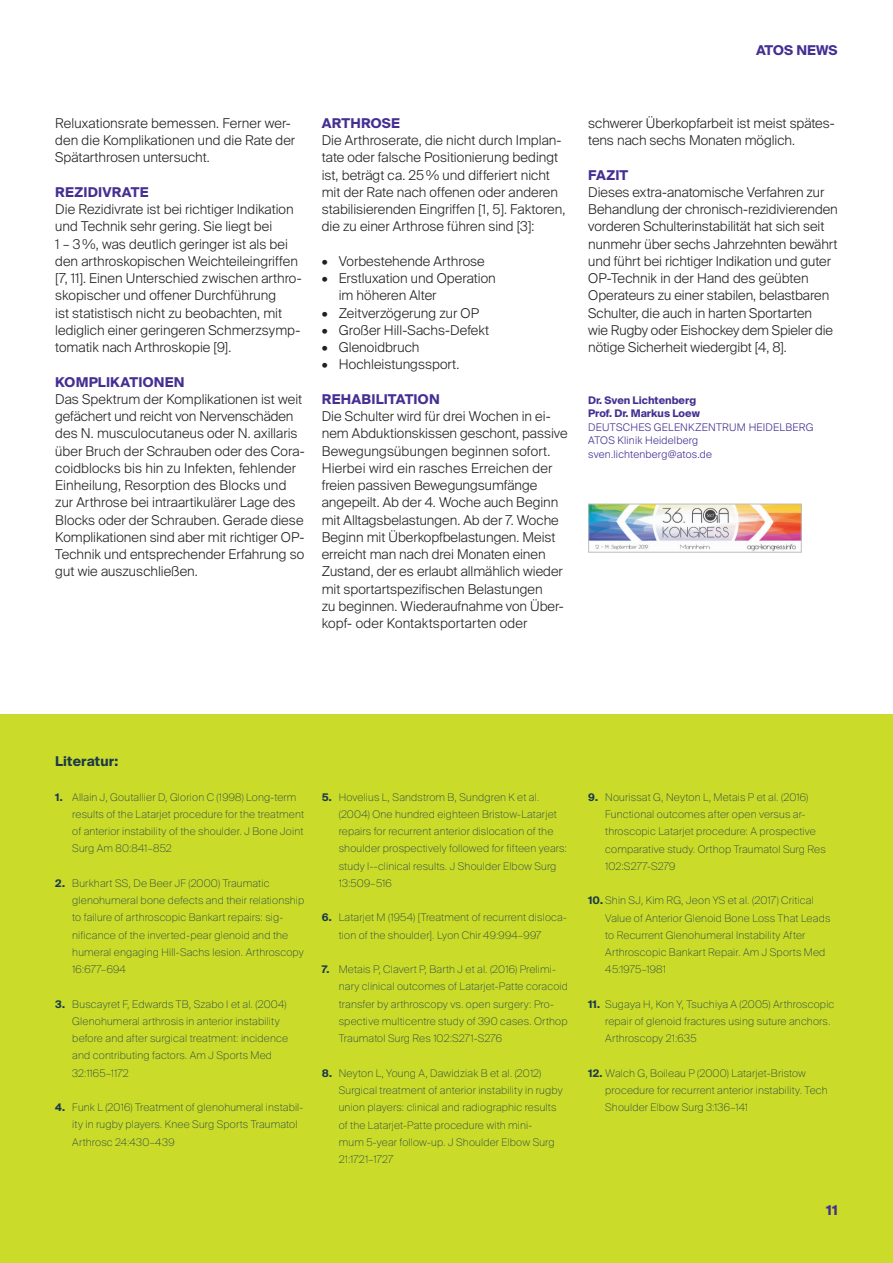
<style>
.page{position:relative;width:893px;height:1263px;background:#fff}
.page>*{position:absolute;margin:0;border:0;box-sizing:border-box;transform-origin:0 0}
.t1{font:300 13.5px/17.2px "Suisse Intl";color:#231f20}
.t2{font:700 13.5px "Suisse Intl";letter-spacing:.015em;color:#452f92}
.t3{font:700 13.5px "Suisse Intl";letter-spacing:.01em;color:#1a3a49}
.t4{font:100 10.5px/17.2px "Suisse Intl";letter-spacing:.015em;color:#1a3a49}
.t5{font:300 10.5px/13.5px "Suisse Intl";letter-spacing:.02em;color:#452f92}
.t6{font:700 10.5px/13.5px "Suisse Intl";color:#452f92}
.s1{font-weight:700}
</style>
<div class="page">
<div style="left:0;top:714px;width:893px;height:549px;background:#cadb2a"></div>
<img style="left:590px;top:506px;width:210px;height:45px">
<div style="left:588px;top:504px;width:214px;height:49px;border:1px solid #bcbdc0"></div>
<p class="t2" style="left:756px;top:43px;width:83px">ATOS NEWS</p>
<p class="t1" style="left:55px;top:115px;width:241px">Reluxationsrate bemessen. Ferner wer&shy;den die Komplikationen und die Rate der<br>Spätarthrosen untersucht.</p>
<p class="t2" style="left:55px;top:184px;width:95px">REZIDIVRATE</p>
<p class="t1" style="left:55px;top:201px;width:248px">Die Rezidivrate ist bei richtiger Indikation und Technik sehr gering. Sie liegt bei<br>1 – 3%, was deutlich geringer ist als bei den arthroskopischen Weichteileingriffen [7, 11]. Einen Unterschied zwischen arthro&shy;skopischer und offener Durchführung<br>ist statistisch nicht zu beobachten, mit lediglich einer geringeren Schmerzsymp&shy;tomatik nach Arthroskopie [9].</p>
<p class="t2" style="left:55px;top:374px;width:131px">KOMPLIKATIONEN</p>
<p class="t1" style="left:55px;top:391px;width:251px">Das Spektrum der Komplikationen ist weit gefächert und reicht von Nervenschäden des N. musculocutaneus oder N. axillaris über Bruch der Schrauben oder des Cora&shy;coidblocks bis hin zu Infekten, fehlender Einheilung, Resorption des Blocks und zur Arthrose bei intraartikulärer Lage des Blocks oder der Schrauben. Gerade diese Komplikationen sind aber mit richtiger OP-Technik und entsprechender Erfahrung so gut wie auszuschließen.</p>
<p class="t2" style="left:322px;top:115px;width:80px">ARTHROSE</p>
<p class="t1" style="left:322px;top:132px;width:245px">Die Arthroserate, die nicht durch Implan&shy;tate oder falsche Positionierung bedingt ist, beträgt ca. 25% und differiert nicht mit der Rate nach offenen oder anderen stabilisierenden Eingriffen [1, 5]. Faktoren, die zu einer Arthrose führen sind [3]:</p>
<p class="t1" style="left:322px;top:253px;width:165px">• Vorbestehende Arthrose</p>
<p class="t1" style="left:339px;top:270px;width:158px;text-indent:-17px">• Erstluxation und Operation im höheren Alter</p>
<p class="t1" style="left:322px;top:304px;width:159px">• Zeitverzögerung zur OP</p>
<p class="t1" style="left:322px;top:322px;width:169px">• Großer Hill-Sachs-Defekt</p>
<p class="t1" style="left:322px;top:339px;width:99px">• Glenoidbruch</p>
<p class="t1" style="left:322px;top:356px;width:139px">• Hochleistungssport.</p>
<p class="t2" style="left:322px;top:391px;width:119px">REHABILITATION</p>
<p class="t1" style="left:322px;top:408px;width:247px">Die Schulter wird für drei Wochen in ei&shy;nem Abduktionskissen geschont, passive Bewegungsübungen beginnen sofort.<br>Hierbei wird ein rasches Erreichen der freien passiven Bewegungsumfänge angepeilt. Ab der 4. Woche auch Beginn mit Alltagsbelastungen. Ab der 7. Woche Beginn mit Überkopfbelastungen. Meist erreicht man nach drei Monaten einen Zustand, der es erlaubt allmählich wieder mit sportartspezifischen Belastungen<br>zu beginnen. Wiederaufnahme von Über&shy;kopf- oder Kontaktsportarten oder</p>
<p class="t1" style="left:588px;top:115px;width:248px">schwerer Überkopfarbeit ist meist spätes&shy;tens nach sechs Monaten möglich.</p>
<p class="t2" style="left:588px;top:167px;width:42px">FAZIT</p>
<p class="t1" style="left:588px;top:184px;width:251px">Dieses extra-anatomische Verfahren zur Behandlung der chronisch-rezidivierenden vorderen Schulterinstabilität hat sich seit nunmehr über sechs Jahrzehnten bewährt und führt bei richtiger Indikation und guter OP-Technik in der Hand des geübten Operateurs zu einer stabilen, belastbaren Schulter, die auch in harten Sportarten<br>wie Rugby oder Eishockey dem Spieler die nötige Sicherheit wiedergibt [4, 8].</p>
<p class="t6" style="left:588px;top:393px;width:113px">Dr. Sven Lichtenberg<br>Prof. Dr. Markus Loew</p>
<p class="t5" style="left:588px;top:420px;width:227px">DEUTSCHES GELENKZENTRUM HEIDELBERG<br>ATOS Klinik Heidelberg sven.lichtenberg@atos.de</p>
<p class="t3" style="left:55px;top:753px;width:64px">Literatur:</p>
<p class="t4" style="left:72px;top:788px;width:233px;text-indent:-17px"><span class="s1">1.</span> Allain J, Goutallier D, Glorion C (1998) Long-term results of the Latarjet procedure for the treatment of anterior instability of the shoulder. J Bone Joint Surg Am 80:841–852</p>
<p class="t4" style="left:72px;top:875px;width:234px;text-indent:-17px"><span class="s1">2.</span> Burkhart SS, De Beer JF (2000) Traumatic glenohumeral bone defects and their relationship to failure of arthroscopic Bankart repairs: sig&shy;nificance of the inverted-pear glenoid and the humeral engaging Hill-Sachs lesion. Arthroscopy 16:677–694</p>
<p class="t4" style="left:72px;top:995px;width:217px;text-indent:-17px"><span class="s1">3.</span> Buscayret F, Edwards TB, Szabo I et al. (2004)<br>Glenohumeral arthrosis in anterior instability before and after surgical treatment: incidence and contributing factors. Am J Sports Med 32:1165–1172</p>
<p class="t4" style="left:72px;top:1099px;width:233px;text-indent:-17px"><span class="s1">4.</span> Funk L (2016) Treatment of glenohumeral instabil&shy;ity in rugby players. Knee Surg Sports Traumatol<br>Arthrosc 24:430–439</p>
<p class="t4" style="left:339px;top:788px;width:230px;text-indent:-17px"><span class="s1">5.</span> Hovelius L, Sandstrom B, Sundgren K et al. (2004) One hundred eighteen Bristow-Latarjet repairs for recurrent anterior dislocation of the shoulder prospectively followed for fifteen years: study I--clinical results. J Shoulder Elbow Surg 13:509–516</p>
<p class="t4" style="left:339px;top:909px;width:230px;text-indent:-17px"><span class="s1">6.</span> Latarjet M (1954) [Treatment of recurrent disloca&shy;tion of the shoulder]. Lyon Chir 49:994–997</p>
<p class="t4" style="left:339px;top:961px;width:231px;text-indent:-17px"><span class="s1">7.</span> Metais P, Clavert P, Barth J et al. (2016) Prelimi&shy;nary clinical outcomes of Latarjet-Patte coracoid transfer by arthroscopy vs. open surgery: Pro&shy;spective multicentre study of 390 cases. Orthop Traumatol Surg Res 102:S271-S276</p>
<p class="t4" style="left:339px;top:1064px;width:225px;text-indent:-17px"><span class="s1">8.</span> Neyton L, Young A, Dawidziak B et al. (2012)<br>Surgical treatment of anterior instability in rugby union players: clinical and radiographic results of the Latarjet-Patte procedure with mini-<br>mum 5-year follow-up. J Shoulder Elbow Surg 21:1721–1727</p>
<p class="t4" style="left:605px;top:788px;width:222px;text-indent:-17px"><span class="s1">9.</span> Nourissat G, Neyton L, Metais P et al. (2016)<br>Functional outcomes after open versus ar&shy;throscopic Latarjet procedure: A prospective comparative study. Orthop Traumatol Surg Res 102:S277-S279</p>
<p class="t4" style="left:605px;top:892px;width:227px;text-indent:-17px"><span class="s1">10.</span> Shin SJ, Kim RG, Jeon YS et al. (2017) Critical Value of Anterior Glenoid Bone Loss That Leads to Recurrent Glenohumeral Instability After Arthroscopic Bankart Repair. Am J Sports Med 45:1975–1981</p>
<p class="t4" style="left:605px;top:995px;width:231px;text-indent:-17px"><span class="s1">11.</span> Sugaya H, Kon Y, Tsuchiya A (2005) Arthroscopic repair of glenoid fractures using suture anchors.<br>Arthroscopy 21:635</p>
<p class="t4" style="left:605px;top:1064px;width:224px;text-indent:-17px"><span class="s1">12.</span> Walch G, Boileau P (2000) Latarjet-Bristow procedure for recurrent anterior instability. Tech<br>Shoulder Elbow Surg 3:136–141</p>
<p class="t2" style="left:826px;top:1202px;width:13px">11</p>
</div>
